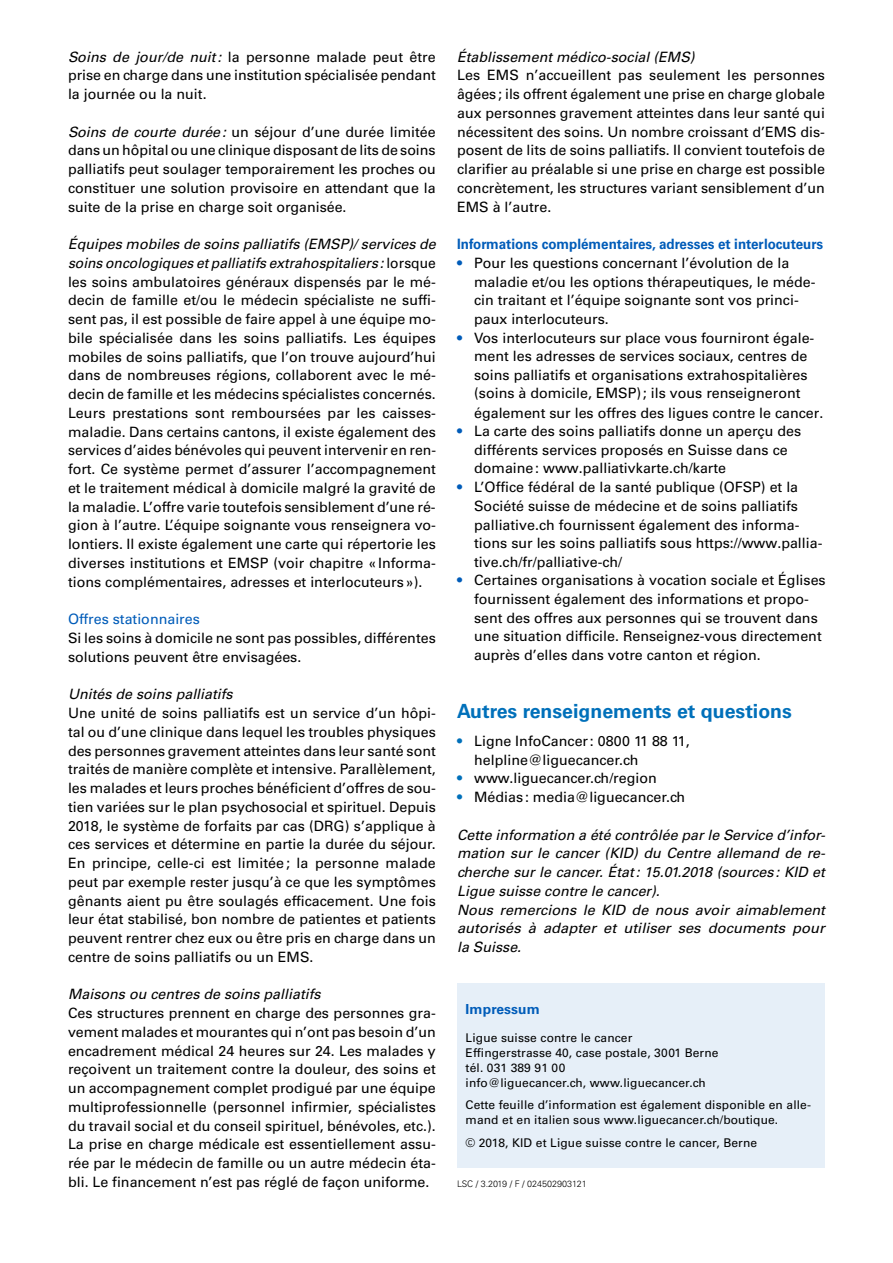
<style>
.page{position:relative;width:893px;height:1263px;background:#fff}
.page>*{position:absolute;margin:0;border:0;box-sizing:border-box;transform-origin:0 0}
.t1{font:700 19.5px "Univers LT Std";color:#0070ba}
.t2{font:14.25px/18.8px "Univers LT Std";color:#000}
.t3{font:italic 14.25px/18.8px "Univers LT Std";color:#000}
.t4{font:700 14.25px "Univers LT Std";color:#005cb9;scale:.94 1}
.t5{font:14.25px "Univers LT Std";color:#005cb9}
.t6{font:700 13.8px "Univers LT Std";letter-spacing:.01em;color:#005cb9}
.t7{font:12px/15px "Univers LT Std";letter-spacing:.01em;color:#000}
.t8{font:300 9px "Univers LT Std";color:#000}
.s1{color:#005cb9}
.s2{font-style:italic}
.s3{color:#0070ba}
</style>
<div class="page">
<div style="left:457px;top:983px;width:368px;height:185px;background:#e6eff8"></div>
<p class="t3" style="left:457px;top:47px;width:239px">Établissement médico-social (EMS)</p>
<p class="t2" style="left:457px;top:66px;width:369px;text-align:justify">Les EMS n’accueillent pas seulement les personnes âgées; ils offrent également une prise en charge globale aux personnes gravement atteintes dans leur santé qui nécessitent des soins. Un nombre croissant d’EMS dis&shy;posent de lits de soins palliatifs. Il convient toutefois de clarifier au préalable si une prise en charge est possible concrètement, les structures variant sensiblement d’un EMS à l’autre.</p>
<p class="t4" style="left:457px;top:236px;width:391px">Informations complémentaires, adresses et interlocuteurs</p>
<p class="t2" style="left:474px;top:253px;width:343px;text-indent:-17px"><span class="s1">•</span> Pour les questions concernant l’évolution de la maladie et/ou les options thérapeutiques, le méde&shy;cin traitant et l’équipe soignante sont vos princi&shy;paux interlocuteurs.</p>
<p class="t2" style="left:474px;top:328px;width:351px;text-indent:-17px"><span class="s1">•</span> Vos interlocuteurs sur place vous fourniront égale&shy;ment les adresses de services sociaux, centres de soins palliatifs et organisations extrahospitalières (soins à domicile, EMSP) ; ils vous renseigneront également sur les offres des ligues contre le cancer.</p>
<p class="t2" style="left:474px;top:422px;width:329px;text-indent:-17px"><span class="s1">•</span> La carte des soins palliatifs donne un aperçu des différents services proposés en Suisse dans ce domaine : www.palliativkarte.ch/karte</p>
<p class="t2" style="left:474px;top:477px;width:350px;text-indent:-17px"><span class="s1">•</span> L’Office fédéral de la santé publique (OFSP) et la Société suisse de médecine et de soins palliatifs palliative.ch fournissent également des informa&shy;tions sur les soins palliatifs sous https://www.pallia&shy;tive.ch/fr/palliative-ch/</p>
<p class="t2" style="left:474px;top:571px;width:353px;text-indent:-17px"><span class="s1">•</span> Certaines organisations à vocation sociale et Églises fournissent également des informations et propo&shy;sent des offres aux personnes qui se trouvent dans une situation difficile. Renseignez-vous directement auprès d’elles dans votre canton et région.</p>
<p class="t2" style="left:68px;top:47px;width:369px;text-align:justify"><span class="s2">Soins de jour/de nuit:</span> la personne malade peut être prise en charge dans une institution spécialisée pendant la journée ou la nuit.</p>
<p class="t2" style="left:68px;top:122px;width:369px;text-align:justify"><span class="s2">Soins de courte durée:</span> un séjour d’une durée limitée dans un hôpital ou une clinique disposant de lits de soins palliatifs peut soulager temporairement les proches ou constituer une solution provisoire en attendant que la suite de la prise en charge soit organisée.</p>
<p class="t2" style="left:68px;top:235px;width:369px;text-align:justify"><span class="s2">Équipes mobiles de soins palliatifs (EMSP)/ services de soins oncologiques et palliatifs extrahospitaliers :</span> lorsque les soins ambulatoires généraux dispensés par le mé&shy;decin de famille et/ou le médecin spécialiste ne suffi&shy;sent pas, il est possible de faire appel à une équipe mo&shy;bile spécialisée dans les soins palliatifs. Les équipes mobiles de soins palliatifs, que l’on trouve aujourd’hui dans de nombreuses régions, collaborent avec le mé&shy;decin de famille et les médecins spécialistes concernés.<br>Leurs prestations sont remboursées par les caisses&shy;maladie. Dans certains cantons, il existe également des services d’aides bénévoles qui peuvent intervenir en ren&shy;fort. Ce système permet d’assurer l’accompagnement et le traitement médical à domicile malgré la gravité de la maladie. L’offre varie toutefois sensiblement d’une ré&shy;gion à l’autre. L’équipe soignante vous renseignera vo&shy;lontiers. Il existe également une carte qui répertorie les diverses institutions et EMSP (voir chapitre «Informa&shy;tions complémentaires, adresses et interlocuteurs»).</p>
<p class="t5" style="left:68px;top:611px;width:133px">Offres stationnaires</p>
<p class="t2" style="left:68px;top:629px;width:369px">Si les soins à domicile ne sont pas possibles, différentes solutions peuvent être envisagées.</p>
<p class="t3" style="left:68px;top:685px;width:166px">Unités de soins palliatifs</p>
<p class="t2" style="left:68px;top:704px;width:369px;text-align:justify">Une unité de soins palliatifs est un service d’un hôpi&shy;tal ou d’une clinique dans lequel les troubles physiques des personnes gravement atteintes dans leur santé sont traités de manière complète et intensive. Parallèlement, les malades et leurs proches bénéficient d’offres de sou&shy;tien variées sur le plan psychosocial et spirituel. Depuis 2018, le système de forfaits par cas (DRG) s’applique à ces services et détermine en partie la durée du séjour.<br>En principe, celle-ci est limitée; la personne malade peut par exemple rester jusqu’à ce que les symptômes gênants aient pu être soulagés efficacement. Une fois leur état stabilisé, bon nombre de patientes et patients peuvent rentrer chez eux ou être pris en charge dans un centre de soins palliatifs ou un EMS.</p>
<p class="t3" style="left:68px;top:985px;width:254px">Maisons ou centres de soins palliatifs</p>
<p class="t2" style="left:68px;top:1004px;width:369px;text-align:justify">Ces structures prennent en charge des personnes gra&shy;vement malades et mourantes qui n’ont pas besoin d’un encadrement médical 24 heures sur 24. Les malades y reçoivent un traitement contre la douleur, des soins et un accompagnement complet prodigué par une équipe multiprofessionnelle (personnel infirmier, spécialistes du travail social et du conseil spirituel, bénévoles, etc.).<br>La prise en charge médicale est essentiellement assu&shy;rée par le médecin de famille ou un autre médecin éta&shy;bli. Le financement n’est pas réglé de façon uniforme.</p>
<p class="t6" style="left:466px;top:1001px;width:76px">Impressum</p>
<h1 class="t1" style="left:457px;top:700px;width:336px">Autres renseignements et questions</h1>
<p class="t2" style="left:474px;top:731px;width:217px;text-indent:-17px"><span class="s3">•</span> Ligne InfoCancer: 0800 11 88 11, helpline@liguecancer.ch</p>
<p class="t2" style="left:457px;top:769px;width:201px"><span class="s3">•</span> www.liguecancer.ch/region</p>
<p class="t2" style="left:457px;top:788px;width:230px"><span class="s3">•</span> Médias: media@liguecancer.ch</p>
<p class="t3" style="left:457px;top:825px;width:370px">Cette information a été contrôlée par le Service d’infor&shy;mation sur le cancer (KID) du Centre allemand de re&shy;cherche sur le cancer. État: 15.01.2018 (sources: KID et Ligue suisse contre le cancer).<br>Nous remercions le KID de nous avoir aimablement autorisés à adapter et utiliser ses documents pour la Suisse.</p>
<p class="t7" style="left:466px;top:1030px;width:254px">Ligue suisse contre le cancer Effingerstrasse 40, case postale, 3001 Berne tél. 031 389 91 00<br>info@liguecancer.ch, www.liguecancer.ch</p>
<p class="t7" style="left:466px;top:1097px;width:347px">Cette feuille d’information est également disponible en alle&shy;mand et en italien sous www.liguecancer.ch/boutique.</p>
<p class="t7" style="left:466px;top:1135px;width:293px">© 2018, KID et Ligue suisse contre le cancer, Berne</p>
<p class="t8" style="left:457px;top:1178px;width:131px">LSC / 3.2019 / F / 024502903121</p>
</div>
